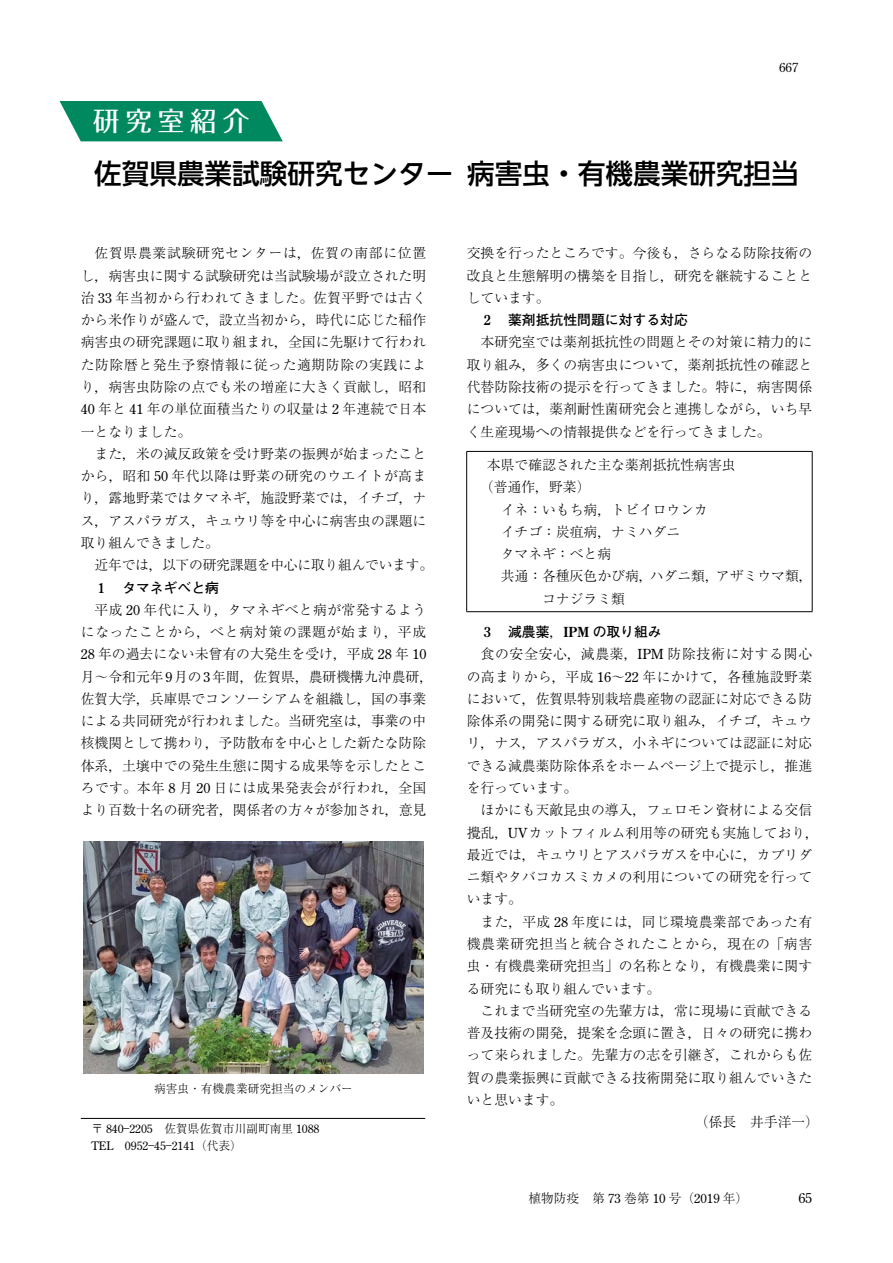
<style>
.page{position:relative;width:893px;height:1263px;background:#fff}
.page>*{position:absolute;margin:0;border:0;box-sizing:border-box;transform-origin:0 0}
.t1{font:27.6px "UD Shin Go NT Pr 6 Medium 90 msp RKSJ H";color:#000}
.t2{font:26.55px "Folk Pro Medium 90 msp RKSJ H";letter-spacing:.22em;color:#fff}
.t3{font:13.8px/22.4px "Ryumin Pr 6 Light 90 msp RKSJ H";color:#000;text-align:justify}
.t4{font:13.8px "Futo Go B101 Pr 6 Bold 90 msp RKSJ H";color:#000}
.t5{font:13.8px "Ryumin Pr 6 Light 90 msp RKSJ H";letter-spacing:-.02em;color:#000}
.t6{font:13.8px "Century Old Style Std";color:#000}
.t7{font:12.75px "Ryumin Pr 6 Light 90 msp RKSJ H";color:#000}
.t8{font:12.75px "Century Old Style Std";color:#000}
.t9{font:11.7px "Ryumin Pr 6 Light 90 msp RKSJ H";color:#000}
.t10{font:11.7px "Century Old Style Std";color:#000}
.s1{font-family:"Futo Min A101 Pr 6 Bold 90 msp RKSJ H"}
.s2{font-family:"Century Old Style Std"}
.s3{font-family:"Century Old Style Std";font-weight:700}
.s4{font-family:"Ryumin Pr 6 Light 90 msp RKSJ H"}
</style>
<div class="page">
<hr style="left:466px;top:451px;width:346px;height:1px;background:#000">
<hr style="left:466px;top:452px;width:1px;height:159px;background:#000">
<hr style="left:812px;top:452px;width:1px;height:159px;background:#000">
<hr style="left:466px;top:611px;width:346px;height:1px;background:#000">
<svg style="left:60px;top:101px;width:223px;height:40px;background:#18946d"></svg>
<img style="left:83px;top:841px;width:341px;height:233px">
<hr style="left:81px;top:1118px;width:344px;height:1px;background:#000">
<h2 class="t2" style="left:93px;top:99px;width:158px">研究室紹介</h2>
<p class="t8" style="left:779px;top:59px;width:21px">667</p>
<h1 class="t1" style="left:94px;top:151px;width:706px">佐賀県農業試験研究センター 病害虫・有機農業研究担当</h1>
<p class="t3" style="left:81px;top:241px;width:347px;text-indent:14px">佐賀県農業試験研究センターは<span class="s1">，</span>佐賀の南部に位置し<span class="s1">，</span>病害虫に関する試験研究は当試験場が設立された明治 <span class="s2">33</span> 年当初から行われてきました。佐賀平野では古くから米作りが盛んで<span class="s1">，</span>設立当初から<span class="s1">，</span>時代に応じた稲作病害虫の研究課題に取り組まれ<span class="s1">，</span>全国に先駆けて行われた防除暦と発生予察情報に従った適期防除の実践により<span class="s1">，</span>病害虫防除の点でも米の増産に大きく貢献し<span class="s1">，</span>昭和<span class="s2">40</span> 年と <span class="s2">41</span> 年の単位面積当たりの収量は <span class="s2">2</span> 年連続で日本一となりました。</p>
<p class="t3" style="left:81px;top:442px;width:347px;text-indent:14px">また<span class="s1">，</span>米の減反政策を受け野菜の振興が始まったことから<span class="s1">，</span>昭和 <span class="s2">50</span> 年代以降は野菜の研究のウエイトが高まり<span class="s1">，</span>露地野菜ではタマネギ<span class="s1">，</span>施設野菜では<span class="s1">，</span>イチゴ<span class="s1">，</span>ナス<span class="s1">，</span>アスパラガス<span class="s1">，</span>キュウリ等を中心に病害虫の課題に取り組んできました。</p>
<p class="t5" style="left:95px;top:554px;width:340px">近年では<span class="s1">，</span>以下の研究課題を中心に取り組んでいます。</p>
<p class="t4" style="left:98px;top:576px;width:123px"><span class="s3">1</span> タマネギべと病</p>
<p class="t3" style="left:81px;top:598px;width:354px;text-align:center">平成 <span class="s2">20</span> 年代に入り<span class="s1">，</span>タマネギべと病が常発するよう<br>になったことから<span class="s1">，</span>べと病対策の課題が始まり<span class="s1">，</span>平成<br><span class="s2">28</span> 年の過去にない未曾有の大発生を受け<span class="s1">，</span>平成 <span class="s2">28</span> 年 <span class="s2">10</span>月～令和元年<span class="s2">9</span>月の<span class="s2">3</span>年間<span class="s1">，</span>佐賀県<span class="s1">，</span>農研機構九沖農研<span class="s1">，</span>佐賀大学<span class="s1">，</span>兵庫県でコンソーシアムを組織し<span class="s1">，</span>国の事業による共同研究が行われました。当研究室は<span class="s1">，</span>事業の中核機関として携わり<span class="s1">，</span>予防散布を中心とした新たな防除体系<span class="s1">，</span>土壌中での発生生態に関する成果等を示したところです。本年 <span class="s2">8</span> 月 <span class="s2">20</span> 日には成果発表会が行われ<span class="s1">，</span>全国より百数十名の研究者<span class="s1">，</span>関係者の方々が参加され<span class="s1">，</span>意見</p>
<p class="t9" style="left:154px;top:1079px;width:200px">病害虫・有機農業研究担当のメンバー</p>
<p class="t9" style="left:91px;top:1119px;width:230px">〒 <span class="s2">840</span>―<span class="s2">2205</span>　佐賀県佐賀市川副町南里 <span class="s2">1088</span></p>
<p class="t10" style="left:91px;top:1138px;width:152px">TEL 0952<span class="s4">―</span>45<span class="s4">―</span>2141<span class="s4">（代表）</span></p>
<p class="t3" style="left:467px;top:241px;width:347px">交換を行ったところです。今後も<span class="s1">，</span>さらなる防除技術の改良と生態解明の構築を目指し<span class="s1">，</span>研究を継続することとしています。</p>
<p class="t4" style="left:484px;top:309px;width:206px"><span class="s3">2</span> 薬剤抵抗性問題に対する対応</p>
<p class="t3" style="left:467px;top:330px;width:347px;text-indent:14px">本研究室では薬剤抵抗性の問題とその対策に精力的に取り組み<span class="s1">，</span>多くの病害虫について<span class="s1">，</span>薬剤抵抗性の確認と代替防除技術の提示を行ってきました。特に<span class="s1">，</span>病害関係については<span class="s1">，</span>薬剤耐性菌研究会と連携しながら<span class="s1">，</span>いち早く生産現場への情報提供などを行ってきました。</p>
<p class="t3" style="left:473px;top:453px;width:264px">　本県で確認された主な薬剤抵抗性病害虫</p>
<p class="t3" style="left:480px;top:475px;width:112px">（普通作<span class="s1">，</span>野菜）</p>
<p class="t3" style="left:473px;top:497px;width:236px">　　イネ<span class="s1">：</span>いもち病<span class="s1">，</span>トビイロウンカ</p>
<p class="t3" style="left:473px;top:520px;width:209px">　　イチゴ<span class="s1">：</span>炭疽病<span class="s1">，</span>ナミハダニ</p>
<p class="t3" style="left:473px;top:542px;width:140px">　　タマネギ<span class="s1">：</span>べと病</p>
<p class="t3" style="left:473px;top:564px;width:341px">　　共通<span class="s1">：</span>各種灰色かび病<span class="s1">，</span>ハダニ類<span class="s1">，</span>アザミウマ類<span class="s1">，</span></p>
<p class="t3" style="left:542px;top:586px;width:84px">コナジラミ類</p>
<p class="t4" style="left:484px;top:621px;width:179px"><span class="s3">3</span> 減農薬<span class="s1">，</span><span class="s3">IPM</span> の取り組み</p>
<p class="t3" style="left:467px;top:642px;width:347px;text-indent:14px">食の安全安心<span class="s1">，</span>減農薬<span class="s1">，</span><span class="s2">IPM</span> 防除技術に対する関心の高まりから<span class="s1">，</span>平成 <span class="s2">16</span>～<span class="s2">22</span> 年にかけて<span class="s1">，</span>各種施設野菜において<span class="s1">，</span>佐賀県特別栽培農産物の認証に対応できる防除体系の開発に関する研究に取り組み<span class="s1">，</span>イチゴ<span class="s1">，</span>キュウリ<span class="s1">，</span>ナス<span class="s1">，</span>アスパラガス<span class="s1">，</span>小ネギについては認証に対応できる減農薬防除体系をホームページ上で提示し<span class="s1">，</span>推進を行っています。</p>
<p class="t3" style="left:467px;top:798px;width:354px;text-align:left;text-indent:14px">ほかにも天敵昆虫の導入<span class="s1">，</span>フェロモン資材による交信攪乱<span class="s1">，</span><span class="s2">UV</span>カットフィルム利用等の研究も実施しており<span class="s1">，</span>最近では<span class="s1">，</span>キュウリとアスパラガスを中心に<span class="s1">，</span>カブリダニ類やタバコカスミカメの利用についての研究を行っています。</p>
<p class="t3" style="left:467px;top:909px;width:347px;text-indent:14px">また<span class="s1">，</span>平成 <span class="s2">28</span> 年度には<span class="s1">，</span>同じ環境農業部であった有機農業研究担当と統合されたことから<span class="s1">，</span>現在の「病害虫・有機農業研究担当」の名称となり<span class="s1">，</span>有機農業に関する研究にも取り組んでいます。</p>
<p class="t3" style="left:480px;top:999px;width:333px">これまで当研究室の先輩方は<span class="s1">，</span>常に現場に貢献できる</p>
<p class="t3" style="left:467px;top:1021px;width:347px">普及技術の開発<span class="s1">，</span>提案を念頭に置き<span class="s1">，</span>日々の研究に携わ</p>
<p class="t3" style="left:467px;top:1043px;width:347px">って来られました。先輩方の志を引継ぎ<span class="s1">，</span>これからも佐</p>
<p class="t3" style="left:467px;top:1065px;width:347px">賀の農業振興に貢献できる技術開発に取り組んでいきた</p>
<p class="t3" style="left:467px;top:1088px;width:98px">いと思います。</p>
<p class="t3" style="left:695px;top:1110px;width:126px">（係長　井手洋一）</p>
<p class="t7" style="left:528px;top:1188px;width:222px">植物防疫　第 <span class="s2">73</span> 巻第 <span class="s2">10</span> 号（<span class="s2">2019</span> 年）</p>
<p class="t6" style="left:798px;top:1189px;width:15px">65</p>
</div>
